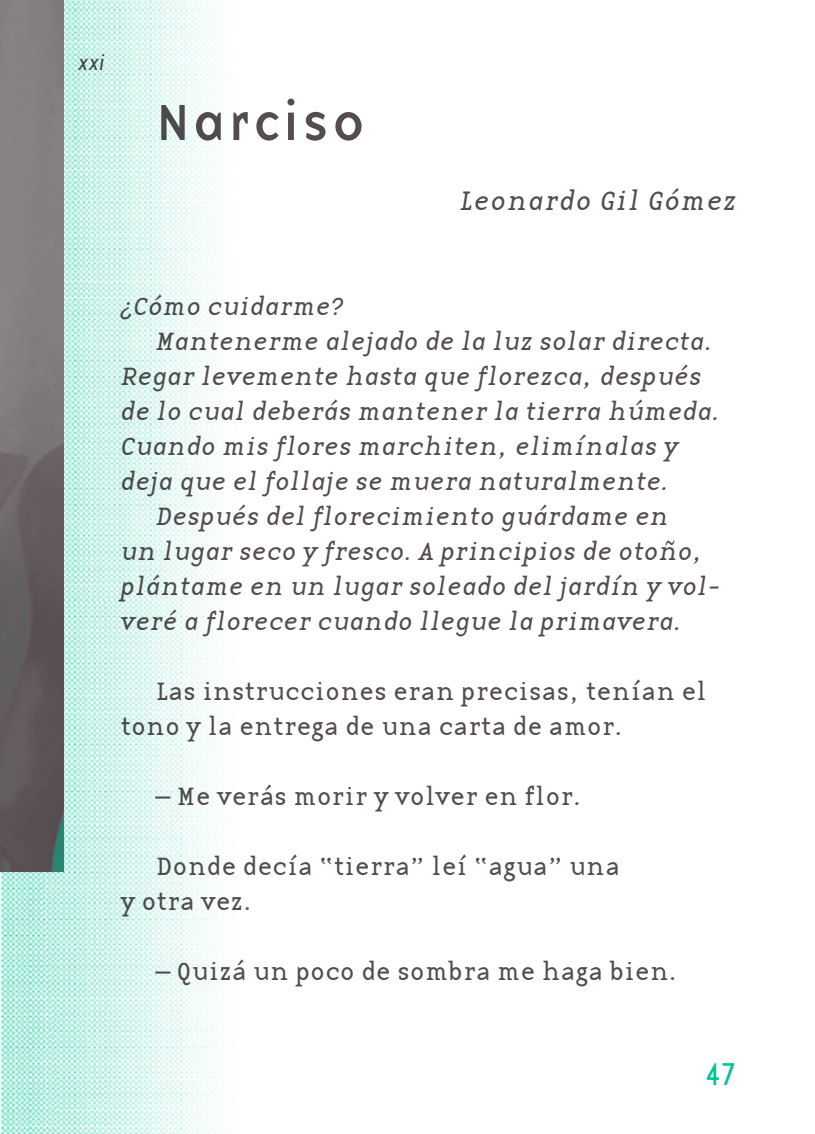
<style>
.page{position:relative;width:815px;height:1134px;background:#fff}
.page>*{position:absolute;margin:0;border:0;box-sizing:border-box;transform-origin:0 0}
.t1{font:52.5px "Base Nine";letter-spacing:.02em;color:#544c4f}
.t2{font:32.5px "Base Twelve Sans";color:#00c496}
.t3{font:27.5px "Base Twelve Serif I";letter-spacing:.02em;color:#544c4f}
.t4{font:25.75px "Base Twelve Serif I";letter-spacing:-.005em;color:#544c4f}
.t5{font:25.75px/35px "Base Twelve Serif";letter-spacing:-.005em;color:#544c4f}
.t6{font:22.5px "Base Twelve Sans I";color:#544c4f}
</style>
<div class="page">
<img style="left:0;top:0;width:227px;height:1134px">
<img style="left:0;top:0;width:64px;height:872px">
<p class="t6" style="left:78px;top:48px;width:28px">xxi</p>
<h1 class="t1" style="left:155px;top:84px;width:212px">Narciso</h1>
<p class="t3" style="left:460px;top:184px;width:279px">Leonardo Gil Gómez</p>
<p class="t4" style="left:120px;top:290px;width:225px">¿Cómo cuidarme?</p>
<p class="t4" style="left:155px;top:325px;width:559px">Mantenerme alejado de la luz solar directa.</p>
<p class="t4" style="left:120px;top:360px;width:583px">Regar levemente hasta que florezca, después</p>
<p class="t4" style="left:120px;top:395px;width:602px">de lo cual deberás mantener la tierra húmeda.</p>
<p class="t4" style="left:120px;top:430px;width:560px">Cuando mis flores marchiten, elimínalas y</p>
<p class="t4" style="left:120px;top:465px;width:551px">deja que el follaje se muera naturalmente.</p>
<p class="t4" style="left:155px;top:500px;width:515px">Después del florecimiento guárdame en</p>
<p class="t4" style="left:120px;top:535px;width:585px">un lugar seco y fresco. A principios de otoño,</p>
<p class="t4" style="left:120px;top:570px;width:602px">plántame en un lugar soleado del jardín y vol-</p>
<p class="t4" style="left:120px;top:605px;width:564px">veré a florecer cuando llegue la primavera.</p>
<p class="t5" style="left:120px;top:673px;width:588px;text-indent:35px">Las instrucciones eran precisas, tenían el tono y la entrega de una carta de amor.</p>
<p class="t5" style="left:155px;top:778px;width:428px">— Me verás morir y volver en flor.</p>
<p class="t5" style="left:120px;top:848px;width:501px;text-indent:35px">Donde decía “tierra” leí “agua” una y otra vez.</p>
<p class="t5" style="left:155px;top:953px;width:523px">— Quizá un poco de sombra me haga bien.</p>
<p class="t2" style="left:705px;top:1054px;width:33px">47</p>
</div>
